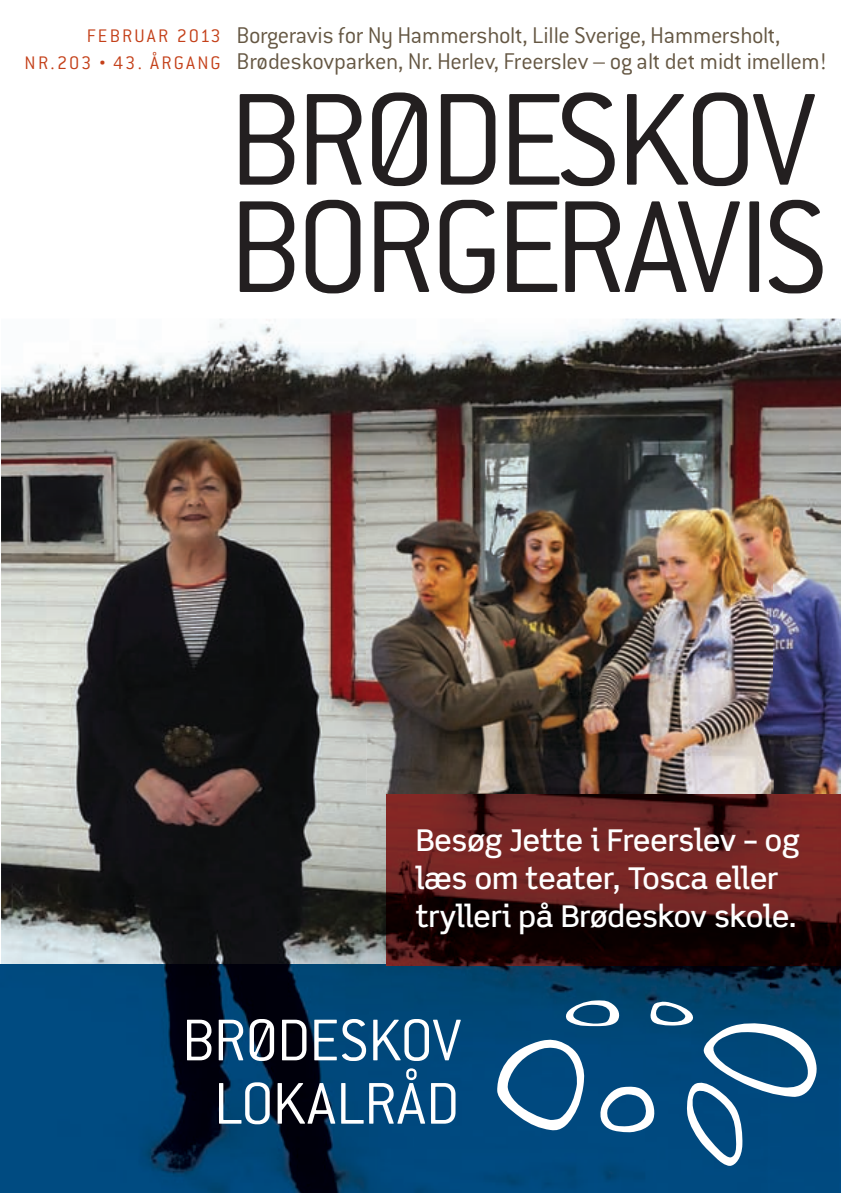
<style>
.page{position:relative;width:841px;height:1193px;background:#fff}
.page>*{position:absolute;margin:0;border:0;box-sizing:border-box;transform-origin:0 0}
.t1{font:300 144px/107.2px "Conduit ITC";letter-spacing:-.05em;color:#231f20}
.t2{font:500 30px/38px "Scene Alt";color:#fff}
.t3{font:300 25px/26px "Conduit ITC";letter-spacing:-.015em;color:#655743}
.t4{font:300 20px/27px "Conduit ITC";letter-spacing:.105em;color:#c44019;text-align:right}
.s1{font-size:14px}
</style>
<div class="page">
<img style="left:1px;top:319px;width:840px;height:645px">
<img style="left:0;top:964px;width:841px;height:229px">
<svg style="left:187px;top:1019px;width:24px;height:41px"></svg>
<svg style="left:219px;top:1019px;width:24px;height:41px"></svg>
<svg style="left:249px;top:1019px;width:25px;height:42px"></svg>
<svg style="left:282px;top:1019px;width:24px;height:41px"></svg>
<svg style="left:314px;top:1019px;width:52px;height:42px"></svg>
<svg style="left:373px;top:1019px;width:88px;height:42px"></svg>
<svg style="left:219px;top:1082px;width:51px;height:42px"></svg>
<svg style="left:277px;top:1083px;width:58px;height:40px"></svg>
<svg style="left:341px;top:1083px;width:22px;height:40px"></svg>
<svg style="left:369px;top:1068px;width:56px;height:55px"></svg>
<svg style="left:431px;top:1083px;width:24px;height:40px"></svg>
<svg style="left:497px;top:1000px;width:321px;height:166px;background:#25628e"></svg>
<img style="left:367px;top:488px;width:474px;height:307px">
<img style="left:387px;top:795px;width:454px;height:170px">
<p class="t4" style="left:25px;top:22px;width:198px">FEBRUAR 2013<br>NR.203 <span class="s1">•</span> 43. ÅRGANG</p>
<p class="t3" style="left:236px;top:22px;width:591px">Borgeravis for Ny Hammersholt, Lille Sverige, Hammersholt,<br>Brødeskovparken, Nr. Herlev, Freerslev – og alt det midt imellem!</p>
<h1 class="t1" style="left:228px;top:86px;width:600px">BRØDESKOV<br>BORGERAVIS</h1>
<p class="t2" style="left:415px;top:821px;width:386px">Besøg Jette i Freerslev – og læs om teater, Tosca eller trylleri på Brødeskov skole.</p>
</div>
